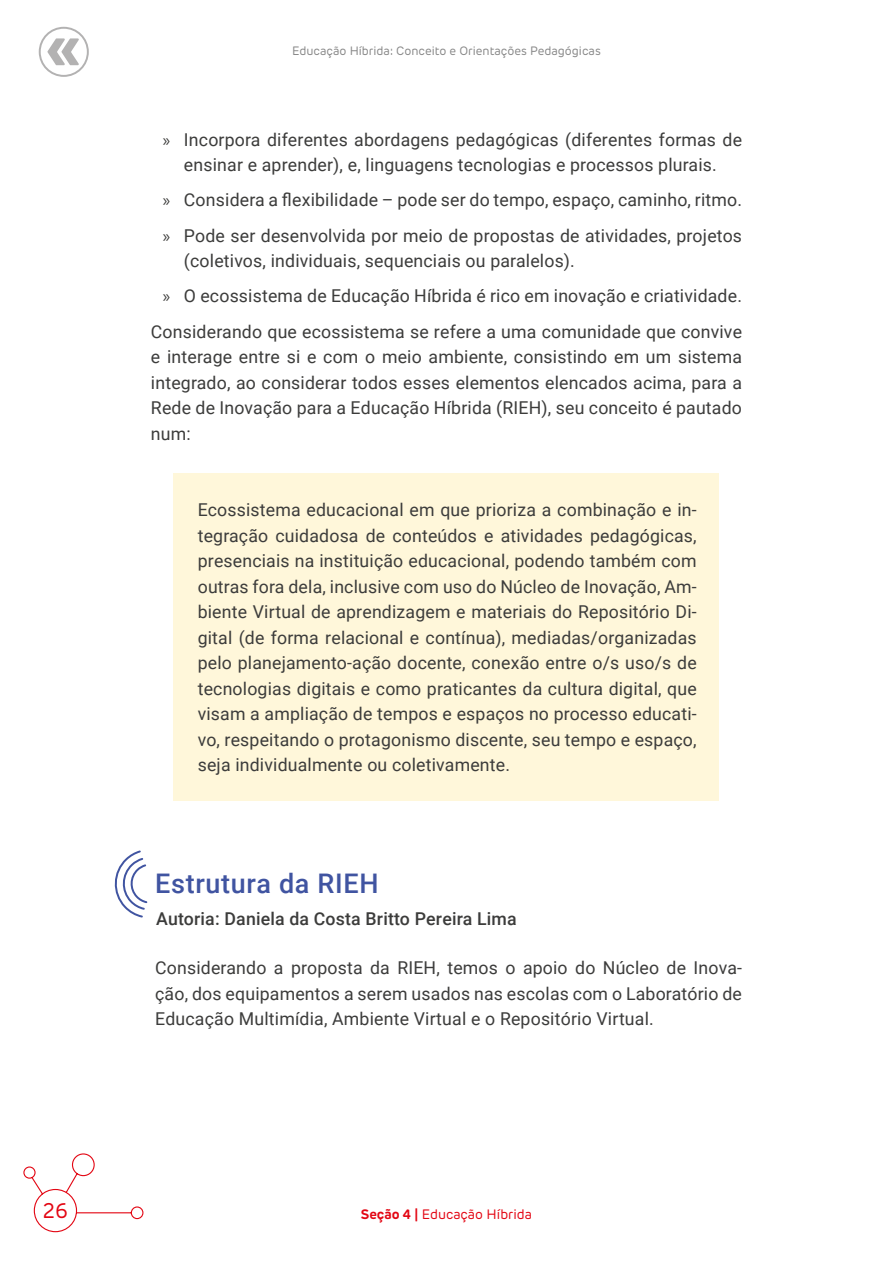
<style>
.page{position:relative;width:893px;height:1263px;background:#fff}
.page>*{position:absolute;margin:0;border:0;box-sizing:border-box;transform-origin:0 0}
.titulo_x_3{font:500 27px "Roboto";letter-spacing:.025em;color:#4054a1}
.t1{font:21px "New Rubrik Edge";color:#e30613}
.texto_corrido{font:17.7px/25.5px "Roboto";letter-spacing:.01em;color:#3c3c3b;text-align:justify}
.texto_corrido-2{font:500 17.7px "Roboto";letter-spacing:.01em;color:#3c3c3b}
.t2{font:13.5px "New Rubrik Edge";color:#e30613}
.t3{font:12px "New Rubrik Edge";color:#878787}
.s1{font-family:"Myriad Pro"}
.s2{font-weight:700}
</style>
<div class="page">
<div style="left:174px;top:473px;width:545px;height:328px;background:#fff7da"></div>
<svg style="left:23px;top:1153px;width:121px;height:80px"></svg>
<svg style="left:114px;top:850px;width:34px;height:68px"></svg>
<svg style="left:47px;top:38px;width:32px;height:27px"></svg>
<div style="left:39px;top:27px;width:50px;height:50px;border:2px solid #b3b2b2;border-radius:50%"></div>
<p class="t3" style="left:292px;top:43px;width:310px">Educação Híbrida: Conceito e Orientações Pedagógicas</p>
<p class="texto_corrido" style="left:163px;top:127px;width:581px;line-height:25px;text-align:center"><span class="s1">»</span> Incorpora diferentes abordagens pedagógicas (diferentes formas de ensinar e aprender), e, linguagens tecnologias e processos plurais.</p>
<p class="texto_corrido" style="left:163px;top:187px;width:581px"><span class="s1">»</span> Considera a flexibilidade – pode ser do tempo, espaço, caminho, ritmo.</p>
<p class="texto_corrido" style="left:184px;top:222px;width:560px;line-height:25px;text-indent:-21px"><span class="s1">»</span> Pode ser desenvolvida por meio de propostas de atividades, projetos (coletivos, individuais, sequenciais ou paralelos).</p>
<p class="texto_corrido" style="left:163px;top:282px;width:581px"><span class="s1">»</span> O ecossistema de Educação Híbrida é rico em inovação e criatividade.</p>
<p class="texto_corrido" style="left:151px;top:318px;width:593px">Considerando que ecossistema se refere a uma comunidade que convive e interage entre si e com o meio ambiente, consistindo em um sistema integrado, ao considerar todos esses elementos elencados acima, para a Rede de Inovação para a Educação Híbrida (RIEH), seu conceito é pautado num:</p>
<p class="texto_corrido" style="left:198px;top:497px;width:500px">Ecossistema educacional em que prioriza a combinação e in&shy;tegração cuidadosa de conteúdos e atividades pedagógicas, presenciais na instituição educacional, podendo também com outras fora dela, inclusive com uso do Núcleo de Inovação, Am&shy;biente Virtual de aprendizagem e materiais do Repositório Di&shy;gital (de forma relacional e contínua), mediadas/organizadas pelo planejamento-ação docente, conexão entre o/s uso/s de tecnologias digitais e como praticantes da cultura digital, que visam a ampliação de tempos e espaços no processo educati&shy;vo, respeitando o protagonismo discente, seu tempo e espaço, seja individualmente ou coletivamente.</p>
<p class="titulo_x_3" style="left:155px;top:865px;width:225px">Estrutura da RIEH</p>
<p class="texto_corrido-2" style="left:156px;top:907px;width:362px">Autoria: Daniela da Costa Britto Pereira Lima</p>
<p class="texto_corrido" style="left:155px;top:954px;width:588px">Considerando a proposta da RIEH, temos o apoio do Núcleo de Inova&shy;ção, dos equipamentos a serem usados nas escolas com o Laboratório de Educação Multimídia, Ambiente Virtual e o Repositório Virtual.</p>
<p class="t1" style="left:42px;top:1197px;width:27px">26</p>
<p class="t2" style="left:361px;top:1206px;width:173px"><span class="s2">Seção 4 |</span> Educação Híbrida</p>
</div>
